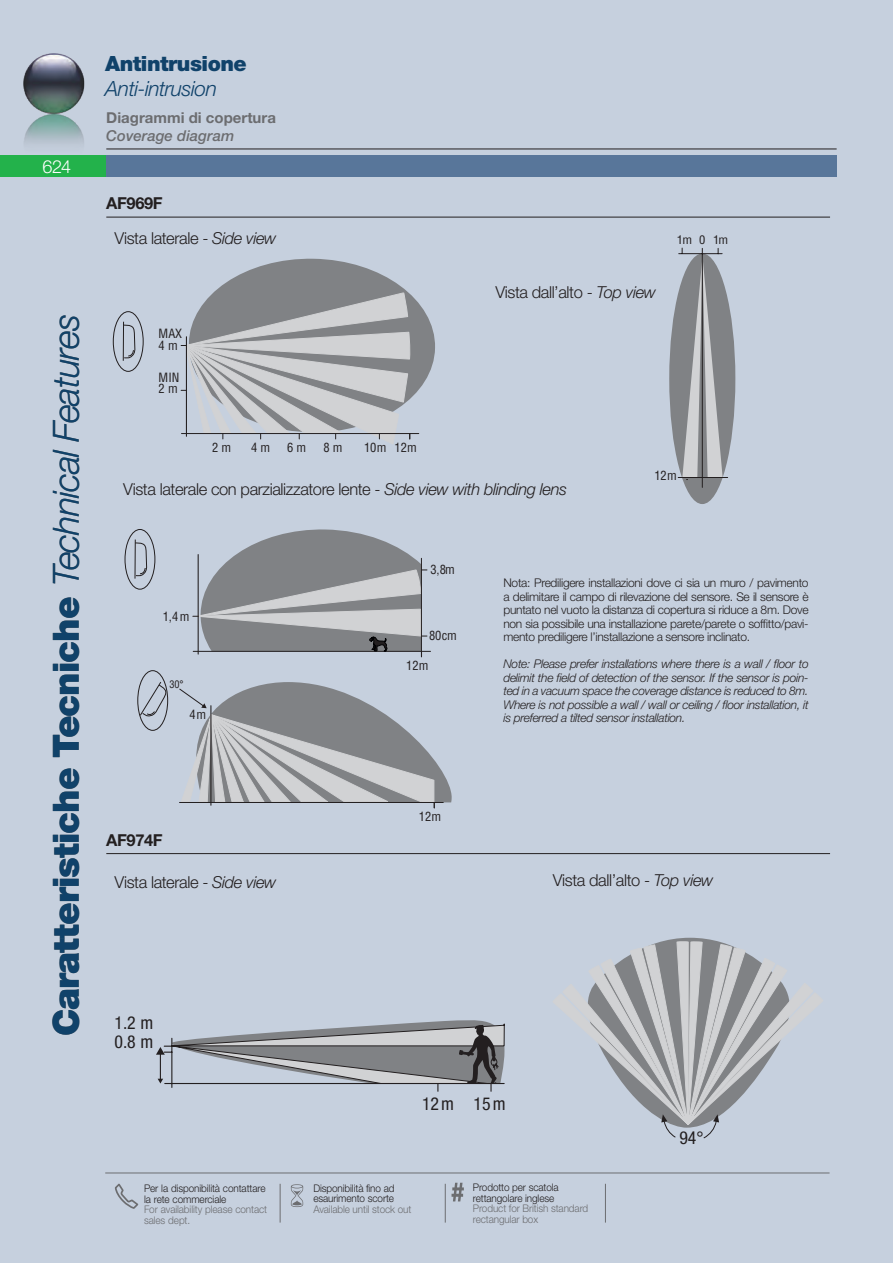
<style>
.page{position:relative;width:893px;height:1263px;background:#c6d0de}
.page>*{position:absolute;margin:0;border:0;box-sizing:border-box;transform-origin:0 0}
.t1{font:900 36px "Helvetica Neue LT Std";letter-spacing:-.025em;color:#10426a}
.t2{font:italic 300 21px "Helvetica Neue LT Std";letter-spacing:-.025em;color:#10426a}
.t3{font:900 21px "Helvetica Neue LT Std";letter-spacing:-.025em;color:#10426a}
.t4{font:300 18px "Helvetica Neue LT Std";color:#fff}
.t5{font:condensed 17.85px/19px "Helvetica Neue LT Std";color:#231f20}
.t6{font:300 16.5px "Helvetica Neue LT Std";letter-spacing:-.025em;color:#231f20}
.t7{font:700 16.5px "Helvetica Neue LT Std";letter-spacing:-.025em;color:#231f20}
.t8{font:700 15px "Helvetica Neue LT Std";color:#6c6d70}
.t9{font:italic 500 15px "Helvetica Neue LT Std";color:#6c6d70}
.t10{font:condensed 12.45px/11.6px "Helvetica";color:#231f20}
.t11{font:300 12px/13.5px "Helvetica Neue LT Std";letter-spacing:-.025em;color:#231f20;text-align:justify}
.t12{font:italic 300 12px/13.5px "Helvetica Neue LT Std";letter-spacing:-.025em;color:#231f20;text-align:justify}
.t13{font:condensed 11.7px "Helvetica";color:#231f20;scale:1.07 1}
.t14{font:300 10.5px/10.5px "Helvetica Neue LT Std";letter-spacing:-.01em;color:#231f20;scale:.95 1}
.t15{font:300 10.5px/10.5px "Helvetica Neue LT Std";letter-spacing:-.01em;color:#6c6d70;scale:.95 1}
.t16{font:condensed 10.2px "Helvetica";color:#231f20}
.s1{font-weight:300;font-style:italic}
.s2{font-style:italic}
</style>
<div class="page">
<div style="left:0;top:155px;width:106px;height:22px;background:#23b24b"></div>
<div style="left:106px;top:155px;width:731px;height:22px;background:#58769a"></div>
<hr style="left:106px;top:149px;width:731px;height:1px;background:#231f20">
<hr style="left:105px;top:1173px;width:724px;height:1px;background:#6c6d70">
<img style="left:23px;top:53px;width:62px;height:91px">
<svg style="left:115px;top:1183px;width:24px;height:26px"></svg>
<svg style="left:452px;top:1183px;width:12px;height:18px"></svg>
<svg style="left:291px;top:1184px;width:12px;height:23px"></svg>
<hr style="left:280px;top:1184px;width:1px;height:38px;background:#6c6d70">
<hr style="left:445px;top:1184px;width:1px;height:38px;background:#6c6d70">
<hr style="left:605px;top:1184px;width:1px;height:38px;background:#6c6d70">
<hr style="left:193px;top:651px;width:237px;height:1px;background:#231f20">
<hr style="left:135px;top:539px;width:1px;height:40px;background:#231f20">
<div style="left:125px;top:529px;width:30px;height:60px;border:1px solid #231f20;border-radius:50%"></div>
<svg style="left:135px;top:529px;width:12px;height:47px"></svg>
<svg style="left:192px;top:529px;width:235px;height:128px"></svg>
<div style="left:137px;top:670px;width:31px;height:61px;border:1px solid #231f20;border-radius:50%"></div>
<svg style="left:179px;top:682px;width:273px;height:126px"></svg>
<hr style="left:179px;top:802px;width:264px;height:1px;background:#231f20">
<svg style="left:140px;top:681px;width:26px;height:36px"></svg>
<svg style="left:180px;top:258px;width:255px;height:186px"></svg>
<hr style="left:123px;top:322px;width:1px;height:39px;background:#231f20">
<div style="left:113px;top:311px;width:30px;height:61px;border:1px solid #231f20;border-radius:50%"></div>
<svg style="left:123px;top:311px;width:12px;height:48px"></svg>
<div style="left:669px;top:254px;width:66px;height:250px;background:#808285;border-radius:50%"></div>
<hr style="left:679px;top:253px;width:43px;height:1px;background:#231f20">
<hr style="left:702px;top:248px;width:1px;height:239px;background:#231f20">
<hr style="left:678px;top:477px;width:50px;height:1px;background:#231f20">
<svg style="left:682px;top:248px;width:41px;height:232px"></svg>
<hr style="left:106px;top:217px;width:724px;height:1px;background:#231f20">
<hr style="left:106px;top:853px;width:724px;height:1px;background:#231f20">
<svg style="left:156px;top:1020px;width:349px;height:71px"></svg>
<svg style="left:554px;top:938px;width:269px;height:201px"></svg>
<h3 class="t4" style="left:43px;top:156px;width:30px">624</h3>
<h1 class="t1" style="left:45px;top:1036px;width:724px;rotate:-90deg">Caratteristiche Tecniche <span class="s1">Technical Features</span></h1>
<h2 class="t3" style="left:105px;top:51px;width:143px">Antintrusione</h2>
<h2 class="t2" style="left:105px;top:76px;width:113px">Anti-intrusion</h2>
<p class="t8" style="left:106px;top:109px;width:171px">Diagrammi di copertura</p>
<p class="t9" style="left:106px;top:127px;width:130px">Coverage diagram</p>
<h3 class="t7" style="left:106px;top:193px;width:58px">AF969F</h3>
<h3 class="t6" style="left:115px;top:228px;width:163px">Vista laterale - <span class="s2">Side view</span></h3>
<p class="t10" style="left:170px;top:319px;width:25px">MAX</p>
<p class="t10" style="left:159px;top:328px;width:45px">MAX2 m</p>
<p class="t10" style="left:170px;top:331px;width:21px">4 m</p>
<p class="t10" style="left:159px;top:340px;width:21px">4 m</p>
<p class="t10" style="left:159px;top:371px;width:22px">MIN<br>2 m</p>
<p class="t10" style="left:170px;top:374px;width:21px">2 m</p>
<h3 class="t6" style="left:495px;top:282px;width:162px">Vista dall’alto - <span class="s2">Top view</span></h3>
<p class="t13" style="left:677px;top:233px;width:28px">1 m 0</p>
<p class="t13" style="left:713px;top:233px;width:16px">1 m</p>
<p class="t10" style="left:212px;top:441px;width:21px">2m</p>
<p class="t10" style="left:251px;top:441px;width:21px">4m</p>
<p class="t10" style="left:324px;top:441px;width:21px">8m</p>
<p class="t10" style="left:287px;top:441px;width:21px">6m</p>
<p class="t10" style="left:364px;top:441px;width:54px">10m 12m</p>
<h3 class="t6" style="left:123px;top:479px;width:445px">Vista laterale con parzializzatore lente - <span class="s2">Side view with blinding lens</span></h3>
<p class="t10" style="left:509px;top:491px;width:24px">12 m</p>
<p class="t10" style="left:654px;top:470px;width:24px">12 m</p>
<p class="t10" style="left:430px;top:563px;width:26px">3,8m</p>
<p class="t10" style="left:163px;top:610px;width:28px">1,4m</p>
<p class="t16" style="left:169px;top:678px;width:16px">30°</p>
<p class="t10" style="left:189px;top:709px;width:18px">4m</p>
<h3 class="t7" style="left:106px;top:830px;width:58px">AF974F</h3>
<h3 class="t6" style="left:115px;top:872px;width:163px">Vista laterale - <span class="s2">Side view</span></h3>
<p class="t10" style="left:429px;top:629px;width:29px">80cm</p>
<p class="t10" style="left:406px;top:659px;width:24px">12m</p>
<p class="t10" style="left:419px;top:810px;width:24px">12m</p>
<p class="t11" style="left:503px;top:576px;width:307px">Nota: Prediligere installazioni dove ci sia un muro / pavimento a delimitare il campo di rilevazione del sensore. Se il sensore è puntato nel vuoto la distanza di copertura si riduce a 8m. Dove non sia possibile una installazione parete/parete o soffitto/pavi&shy;mento prediligere l’installazione a sensore inclinato.</p>
<p class="t12" style="left:503px;top:657px;width:307px">Note: Please prefer installations where there is a wall / floor to delimit the field of detection of the sensor. If the sensor is poin&shy;ted in a vacuum space the coverage distance is reduced to 8m.<br>Where is not possible a wall / wall or ceiling / floor installation, it is preferred a tilted sensor installation.</p>
<p class="t10" style="left:575px;top:608px;width:29px">80cm</p>
<p class="t10" style="left:552px;top:638px;width:24px">12m</p>
<h3 class="t6" style="left:553px;top:870px;width:162px">Vista dall’alto - <span class="s2">Top view</span></h3>
<h3 class="t5" style="left:114px;top:1013px;width:40px">1.2 m<br>0.8 m</h3>
<p class="t14" style="left:144px;top:1183px;width:129px">Per la disponibilità contattare la rete commerciale</p>
<p class="t15" style="left:144px;top:1204px;width:131px">For availability please contact sales dept.</p>
<h3 class="t5" style="left:422px;top:1094px;width:85px">12m 15m</h3>
<p class="t14" style="left:313px;top:1182px;width:87px">Disponibilità fino ad esaurimento scorte</p>
<p class="t15" style="left:313px;top:1203px;width:105px">Available until stock out</p>
<p class="t14" style="left:473px;top:1182px;width:92px">Prodotto per scatola rettangolare inglese</p>
<p class="t15" style="left:473px;top:1203px;width:123px">Product for British standard rectangular box</p>
<h3 class="t5" style="left:679px;top:1128px;width:26px">94°</h3>
</div>
